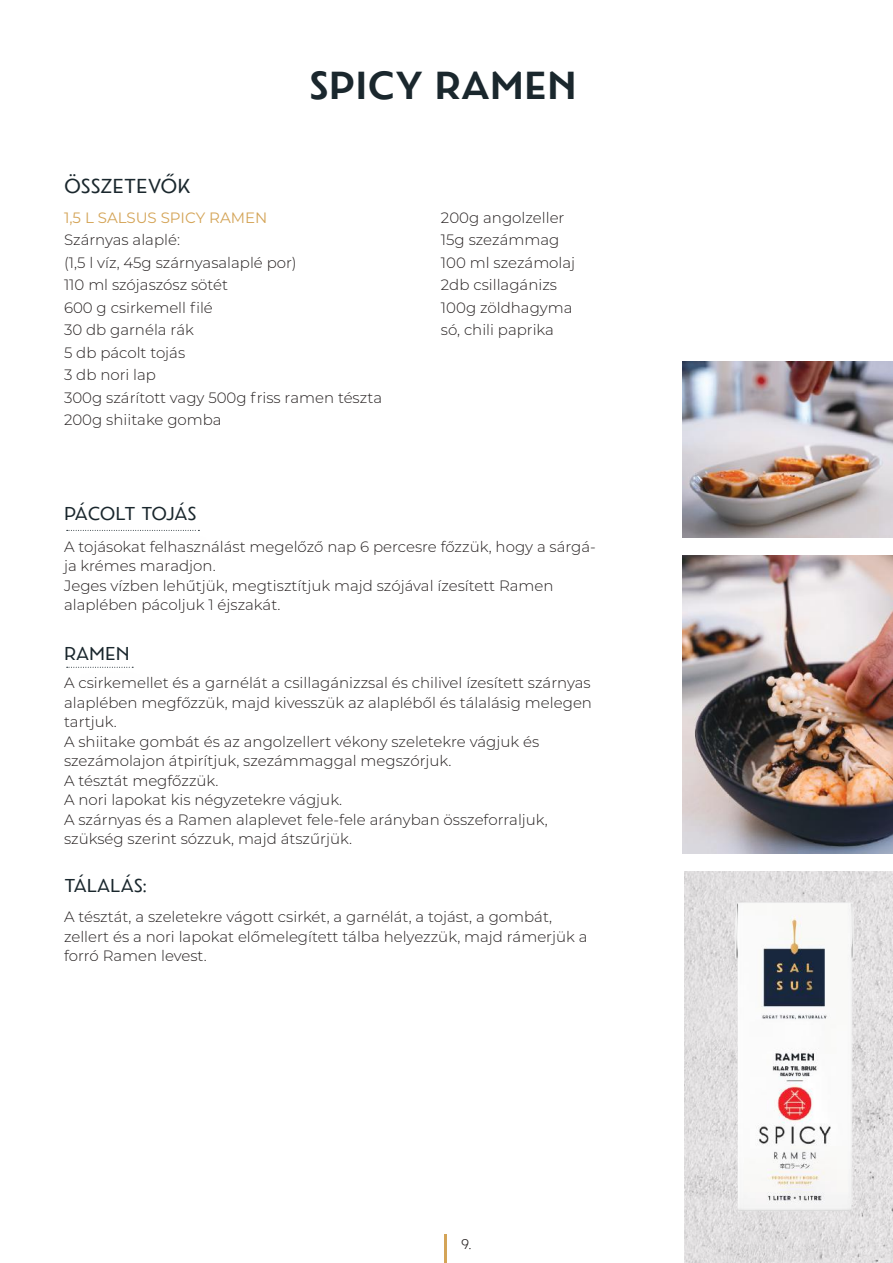
<style>
.page{position:relative;width:893px;height:1263px;background:#fff}
.page>*{position:absolute;margin:0;border:0;box-sizing:border-box;transform-origin:0 0}
.t1{font:700 37.5px "Rosina";color:#1a272d}
.t2{font:19.5px "Rosina";color:#1a272d}
.t3{font:18px "Rosina";color:#1a272d}
.t4{font:18px "Rosina";letter-spacing:-.035em;color:#1a272d}
.t5{font:300 15px/22.5px "Montserrat";color:#241f1f}
.t6{font:15px "Montserrat";color:#d4a457}
.t7{font:300 13.5px "Rosina";color:#241f1f}
</style>
<div class="page">
<hr style="left:445px;top:1235px;width:2px;height:28px;background:#d4a457">
<img style="left:682px;top:361px;width:211px;height:176px">
<img style="left:682px;top:555px;width:211px;height:298px">
<img style="left:685px;top:1245px;width:208px;height:18px">
<img style="left:684px;top:871px;width:209px;height:374px">
<svg style="left:67px;top:530px;width:132px;height:1px"></svg>
<svg style="left:67px;top:667px;width:66px;height:1px"></svg>
<h2 class="t2" style="left:64px;top:173px;width:128px">ÖSSZETEVŐK</h2>
<h1 class="t1" style="left:309px;top:60px;width:269px">SPICY RAMEN</h1>
<p class="t6" style="left:64px;top:207px;width:205px">1,5 L SALSUS SPICY RAMEN</p>
<p class="t5" style="left:64px;top:228px;width:320px">Szárnyas alaplé:<br>(1,5 l víz, 45g szárnyasalaplé por)<br>110 ml szójaszósz sötét<br>600 g csirkemell filé<br>30 db garnéla rák<br>5 db pácolt tojás<br>3 db nori lap<br>300g szárított vagy 500g friss ramen tészta<br>200g shiitake gomba</p>
<p class="t4" style="left:64px;top:501px;width:134px">PÁCOLT TOJÁS</p>
<p class="t5" style="left:441px;top:206px;width:136px">200g angolzeller<br>15g szezámmag<br>100 ml szezámolaj<br>2db csillagánizs<br>100g zöldhagyma só, chili paprika</p>
<p class="t5" style="left:64px;top:536px;width:533px;line-height:19.5px">A tojásokat felhasználást megelőző nap 6 percesre főzzük, hogy a sárgá&shy;ja krémes maradjon.<br>Jeges vízben lehűtjük, megtisztítjuk majd szójával ízesített Ramen alaplében pácoljuk 1 éjszakát.</p>
<p class="t3" style="left:64px;top:641px;width:67px">RAMEN</p>
<p class="t5" style="left:64px;top:672px;width:530px;line-height:19.5px">A csirkemellet és a garnélát a csillagánizzsal és chilivel ízesített szárnyas alaplében megfőzzük, majd kivesszük az alapléből és tálalásig melegen tartjuk.<br>A shiitake gombát és az angolzellert vékony szeletekre vágjuk és szezámolajon átpirítjuk, szezámmaggal megszórjuk.<br>A tésztát megfőzzük.<br>A nori lapokat kis négyzetekre vágjuk.<br>A szárnyas és a Ramen alaplevet fele-fele arányban összeforraljuk, szükség szerint sózzuk, majd átszűrjük.</p>
<p class="t3" style="left:64px;top:873px;width:84px">TÁLALÁS:</p>
<p class="t5" style="left:64px;top:906px;width:525px;line-height:19.5px">A tésztát, a szeletekre vágott csirkét, a garnélát, a tojást, a gombát, zellert és a nori lapokat előmelegített tálba helyezzük, majd rámerjük a forró Ramen levest.</p>
<p class="t7" style="left:461px;top:1235px;width:11px">9.</p>
</div>
